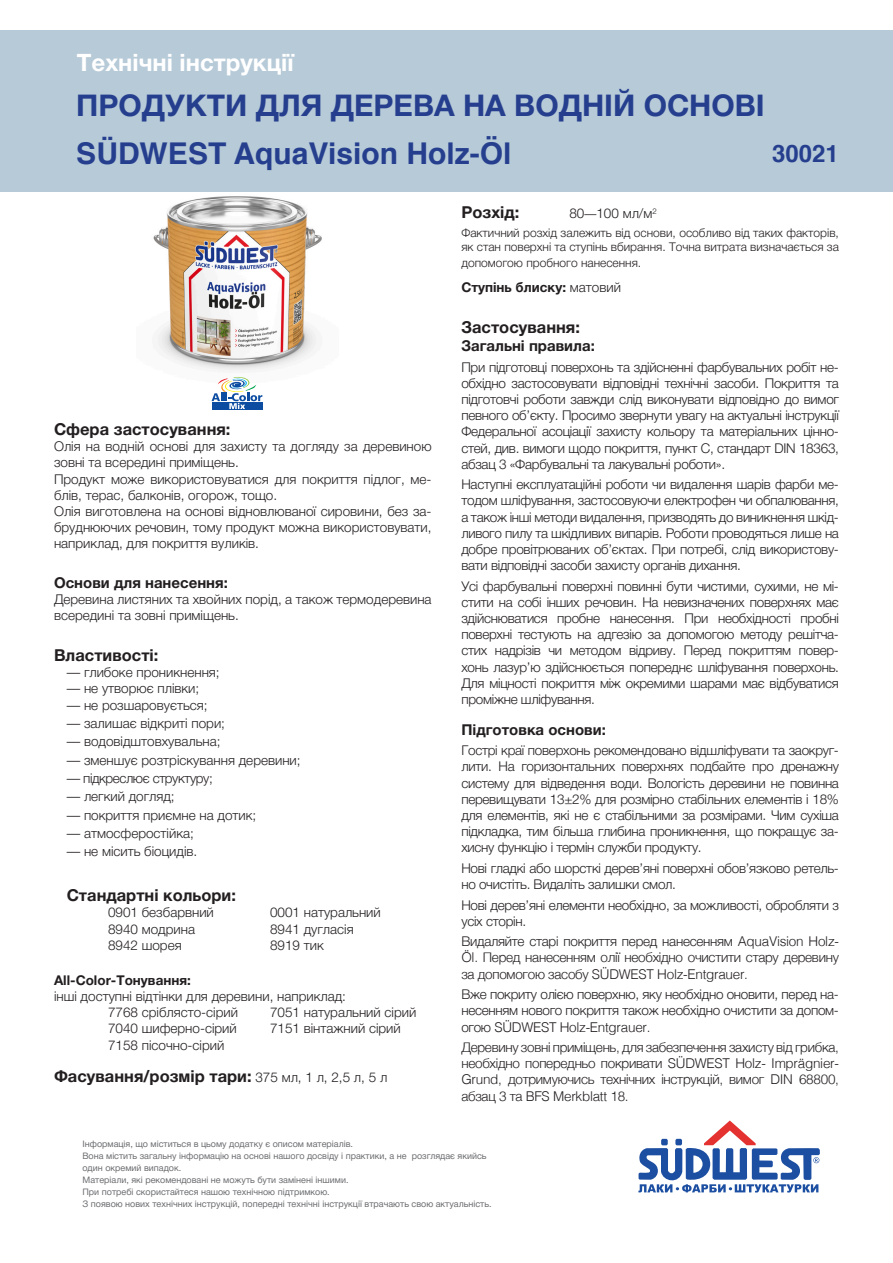
<style>
.page{position:relative;width:893px;height:1263px;background:#fff}
.page>*{position:absolute;margin:0;border:0;box-sizing:border-box;transform-origin:0 0}
.t1{font:700 30px "Helvetica Neue Cyr";color:#253f8e}
.t2{font:700 30px "Helvetica";color:#253f8e}
.t3{font:700 24px "Helvetica Neue Cyr";color:#fff}
.t4{font:700 24px "Helvetica";color:#253f8e}
.Основний_текст{font:700 16.5px "Helvetica Neue Cyr";color:#231f20}
.Основний_текст-2{font:700 15px "Helvetica Neue Cyr";color:#231f20}
.Основний_текст-3{font:300 13.5px/16.2px "Helvetica Neue Cyr";color:#231f20;text-align:justify}
.Основний_текст-4{font:300 13.5px/16.2px "Helvetica";letter-spacing:-.02em;color:#231f20;text-align:justify}
.Основний_текст-5{font:300 13.5px/16.2px "Helvetica Neue Cyr";letter-spacing:-.02em;color:#231f20}
.Основний_текст-6{font:700 13.5px "Helvetica Neue Cyr";color:#231f20}
.Основний_текст-7{font:300 13.5px "Helvetica Neue Cyr";letter-spacing:-.03em;color:#231f20}
.Основний_текст-8{font:300 12px/14.4px "Helvetica Neue Cyr";color:#231f20}
.t5{font:9px/12px "Helvetica Neue Cyr";color:#6c6d70}
.s1{font-weight:300;font-size:13.5px}
.s2{font-size:12px}
.s3{font-weight:300}
.s4{font-family:"Helvetica Neue Cyr"}
.s5{font-family:"Helvetica"}
</style>
<div class="page">
<svg style="left:638px;top:1121px;width:182px;height:71px"></svg>
<div style="left:0;top:30px;width:893px;height:161px;background:#b7cad8"></div>
<img style="left:153px;top:196px;width:169px;height:175px">
<div style="left:212px;top:402px;width:51px;height:8px;background:#0d4da1"></div>
<svg style="left:212px;top:377px;width:50px;height:32px"></svg>
<h2 class="t3" style="left:77px;top:49px;width:218px">Технічні інструкції</h2>
<h1 class="t1" style="left:76px;top:89px;width:690px">ПРОДУКТИ ДЛЯ ДЕРЕВА НА ВОДНІЙ ОСНОВІ</h1>
<h1 class="t2" style="left:76px;top:129px;width:437px">SÜDWEST AquaVision Holz-Öl</h1>
<h2 class="t4" style="left:772px;top:135px;width:68px">30021</h2>
<p class="Основний_текст" style="left:54px;top:420px;width:178px">Сфера застосування:</p>
<p class="Основний_текст-3" style="left:54px;top:438px;width:379px">Олія на водній основі для захисту та догляду за деревиною зовні та всередині приміщень.</p>
<p class="Основний_текст-3" style="left:54px;top:471px;width:379px">Продукт може використовуватися для покриття підлог, ме&shy;блів, терас, балконів, огорож, тощо.</p>
<p class="Основний_текст-3" style="left:54px;top:503px;width:379px">Олія виготовлена на основі відновлюваної сировини, без за&shy;бруднюючих речовин, тому продукт можна використовувати, наприклад, для покриття вуликів.</p>
<p class="Основний_текст-2" style="left:54px;top:574px;width:175px">Основи для нанесення:</p>
<p class="Основний_текст-3" style="left:54px;top:591px;width:379px">Деревина листяних та хвойних порід, а також термодеревина всередині та зовні приміщень.</p>
<p class="Основний_текст" style="left:54px;top:646px;width:106px">Властивості:</p>
<p class="Основний_текст-3" style="left:67px;top:664px;width:154px">— глибоке проникнення;</p>
<p class="Основний_текст-3" style="left:67px;top:681px;width:134px">— не утворює плівки;</p>
<p class="Основний_текст-3" style="left:67px;top:697px;width:142px">— не розшаровується;</p>
<p class="Основний_текст-3" style="left:67px;top:715px;width:160px">— залишає відкриті пори;</p>
<p class="Основний_текст-3" style="left:67px;top:733px;width:155px">— водовідштовхувальна;</p>
<p class="Основний_текст-3" style="left:67px;top:752px;width:235px">— зменшує розтріскування деревини;</p>
<p class="Основний_текст-7" style="left:67px;top:771px;width:148px">— підкреслює структуру;</p>
<p class="Основний_текст-3" style="left:67px;top:788px;width:109px">— легкий догляд;</p>
<p class="Основний_текст-3" style="left:67px;top:807px;width:191px">— покриття приємне на дотик;</p>
<p class="Основний_текст-3" style="left:67px;top:825px;width:129px">— атмосферостійка;</p>
<p class="Основний_текст-3" style="left:67px;top:843px;width:132px">— не місить біоцидів.</p>
<p class="Основний_текст" style="left:67px;top:886px;width:171px">Стандартні кольори:</p>
<p class="Основний_текст-3" style="left:108px;top:904px;width:107px">0901 безбарвний</p>
<p class="Основний_текст-3" style="left:270px;top:904px;width:112px">0001 натуральний</p>
<p class="Основний_текст-3" style="left:108px;top:921px;width:89px">8940 модрина</p>
<p class="Основний_текст-3" style="left:270px;top:921px;width:85px">8941 дугласія</p>
<p class="Основний_текст-3" style="left:108px;top:937px;width:75px">8942 шорея</p>
<p class="Основний_текст-3" style="left:270px;top:937px;width:55px">8919 тик</p>
<p class="Основний_текст-6" style="left:54px;top:972px;width:138px">All-Color-Тонування:</p>
<p class="Основний_текст-3" style="left:54px;top:988px;width:293px">інші доступні відтінки для деревини, наприклад:</p>
<p class="Основний_текст-3" style="left:108px;top:1004px;width:132px">7768 сріблясто-сірий</p>
<p class="Основний_текст-3" style="left:270px;top:1004px;width:148px">7051 натуральний сірий</p>
<p class="Основний_текст-3" style="left:108px;top:1020px;width:130px">7040 шиферно-сірий</p>
<p class="Основний_текст-3" style="left:270px;top:1020px;width:132px">7151 вінтажний сірий</p>
<p class="Основний_текст-3" style="left:108px;top:1037px;width:118px">7158 пісочно-сірий</p>
<p class="Основний_текст" style="left:54px;top:1067px;width:335px">Фасування/розмір тари: <span class="s1">375 мл, 1 л, 2,5 л, 5 л</span></p>
<p class="Основний_текст" style="left:461px;top:203px;width:60px">Розхід:</p>
<p class="Основний_текст-3" style="left:569px;top:205px;width:89px">80<span class="s2">—</span>100 мл/м<sup>2</sup></p>
<p class="Основний_текст-8" style="left:461px;top:225px;width:379px">Фактичний розхід залежить від основи, особливо від таких факторів, як стан поверхні та ступінь вбирання. Точна витрата визначається за</p>
<p class="Основний_текст-8" style="left:461px;top:256px;width:181px">допомогою пробного нанесення.</p>
<p class="Основний_текст-6" style="left:461px;top:280px;width:161px">Ступінь блиску: <span class="s3">матовий</span></p>
<p class="Основний_текст" style="left:461px;top:318px;width:120px">Застосування:</p>
<p class="Основний_текст-2" style="left:461px;top:337px;width:135px">Загальні правила:</p>
<p class="Основний_текст-3" style="left:461px;top:359px;width:379px">При підготовці поверхонь та здійсненні фарбувальних робіт не&shy;обхідно застосовувати відповідні технічні засоби. Покриття та підготовчі роботи завжди слід виконувати відповідно до вимог певного об’єкту. Просимо звернути увагу на актуальні інструкції Федеральної асоціації захисту кольору та матеріальних цінно&shy;стей, див. вимоги щодо покриття, пункт C, стандарт DIN 18363, абзац 3 «Фарбувальні та лакувальні роботи».</p>
<p class="Основний_текст-3" style="left:461px;top:476px;width:379px">Наступні експлуатаційні роботи чи видалення шарів фарби ме&shy;тодом шліфування, застосовуючи електрофен чи обпалювання, а також інші методи видалення, призводять до виникнення шкід&shy;ливого пилу та шкідливих випарів. Роботи проводяться лише на добре провітрюваних об’єктах. При потребі, слід використову&shy;вати відповідні засоби захисту органів дихання.</p>
<p class="Основний_текст-3" style="left:461px;top:578px;width:379px">Усі фарбувальні поверхні повинні бути чистими, сухими, не мі&shy;стити на собі інших речовин. На невизначених поверхнях має здійснюватися пробне нанесення. При необхідності пробні поверхні тестують на адгезію за допомогою методу решітча&shy;стих надрізів чи методом відриву. Перед покриттям повер&shy;хонь лазур’ю здійснюється попереднє шліфування поверхонь.<br>Для міцності покриття між окремими шарами має відбуватися проміжне шліфування.</p>
<p class="Основний_текст-2" style="left:461px;top:721px;width:146px">Підготовка основи:</p>
<p class="Основний_текст-3" style="left:461px;top:742px;width:379px">Гострі краї поверхонь рекомендовано відшліфувати та заокруг&shy;лити. На горизонтальних поверхнях подбайте про дренажну систему для відведення води. Вологість деревини не повинна перевищувати 13±2% для розмірно стабільних елементів і 18% для елементів, які не є стабільними за розмірами. Чим сухіша підкладка, тим більша глибина проникнення, що покращує за&shy;хисну функцію і термін служби продукту.</p>
<p class="Основний_текст-5" style="left:461px;top:860px;width:379px">Нові гладкі або шорсткі дерев’яні поверхні обов’язково ретель&shy;но очистіть. Видаліть залишки смол.</p>
<p class="Основний_текст-5" style="left:461px;top:897px;width:379px">Нові дерев’яні елементи необхідно, за можливості, обробляти з усіх сторін.</p>
<p class="Основний_текст-4" style="left:461px;top:932px;width:379px"><span class="s4">Видаляйте старі покриття перед нанесенням</span> AquaVision Holz-Öl. Перед нанесенням олії необхідно очистити стару деревину за допомогою засобу SÜDWEST Holz-Entgrauer.</p>
<p class="Основний_текст-3" style="left:461px;top:986px;width:379px">Вже покриту олією поверхню, яку необхідно оновити, перед на&shy;несенням нового покриття також необхідно очистити за допом&shy;огою <span class="s5">SÜDWEST Holz-Entgrauer.</span></p>
<p class="Основний_текст-4" style="left:461px;top:1038px;width:379px">Деревину зовні приміщень, для забезпечення захисту від грибка, необхідно попередньо покривати SÜDWEST Holz- Imprägnier-Grund, дотримуючись технічних інструкцій, вимог DIN 68800, абзац 3 та BFS Merkblatt 18.</p>
<p class="t5" style="left:82px;top:1138px;width:411px">Інформація, що міститься в цьому додатку є описом матеріалів.<br>Вона містить загальну інформацію на основі нашого досвіду і практики, а не розглядає якийсь один окремий випадок.<br>Матеріали, які рекомендовані не можуть бути замінені іншими.<br>При потребі скористайтеся нашою технічною підтримкою.<br>З появою нових технічних інструкцій, попередні технічні інструкції втрачають свою актуальність.</p>
</div>
